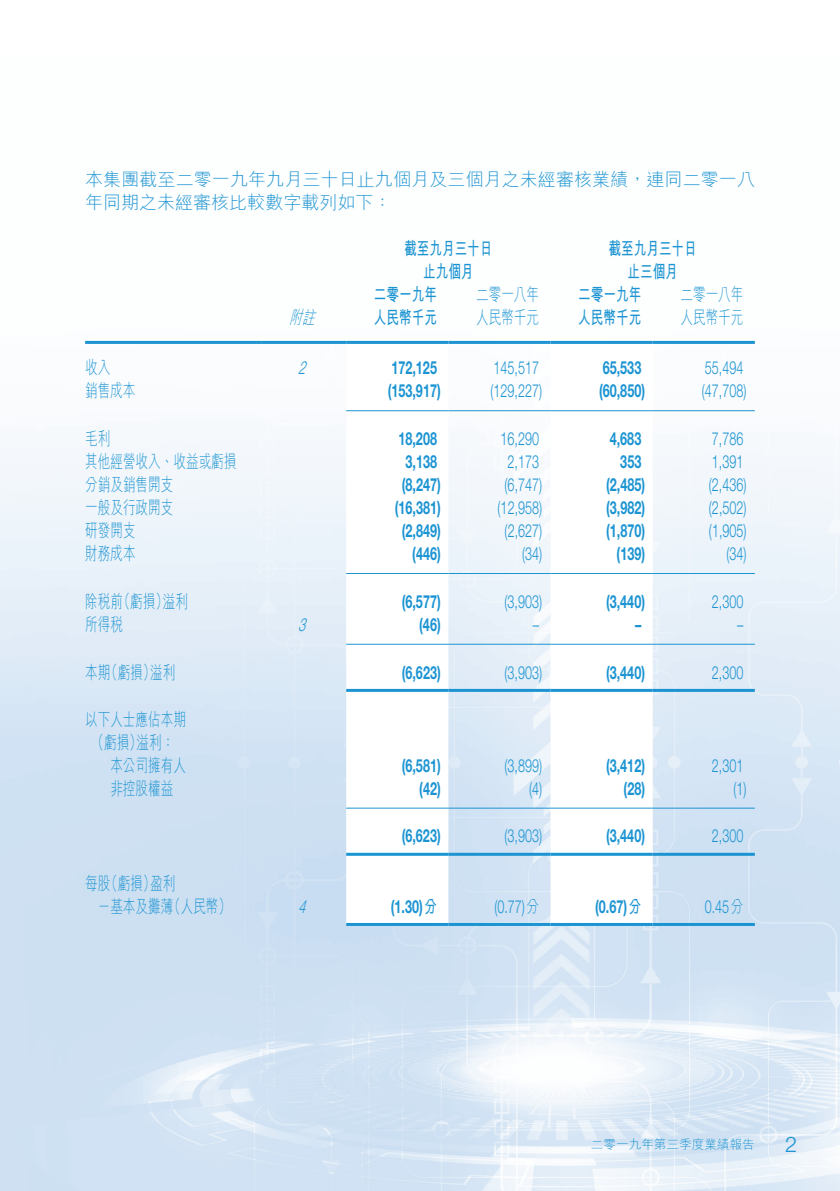
<style>
.page{position:relative;width:840px;height:1191px;background:#fff}
.page>*{position:absolute;margin:0;border:0;box-sizing:border-box;transform-origin:0 0}
.t1{font:300 21.6px "Helvetica Neue LT Std";color:#1c94d2}
.t2{font:700 18px "Helvetica Neue LT Std";color:#1c94d2;scale:.7 1}
.t3{font:300 18px "Helvetica Neue LT Std";color:#1c94d2;scale:.7 1}
.t4{font:300 18px/23px "M Hei HK";color:#1c94d2;text-align:center;scale:.7 1}
.t5{font:300 18px/23px "M Hei HK";color:#1c94d2}
.t6{font:700 18px/23px "M Hei HK";color:#1c94d2;text-align:center;scale:.7 1}
.t7{font:italic 300 18px "Helvetica Neue LT Std";color:#1c94d2;scale:.7 1}
.t8{font:italic 300 18px "M Hei HK";color:#1c94d2;scale:.7 1}
.t9{font:300 12.6px "M Hei HK";color:#1c94d2}
.s1{font-family:"M Hei HK"}
</style>
<div class="page">
<img style="left:0;top:340px;width:839px;height:851px">
<svg style="left:346px;top:344px;width:306px;height:579px"></svg>
<hr style="left:85px;top:341px;width:176px;height:3px;background:#1c94d2">
<hr style="left:261px;top:341px;width:85px;height:3px;background:#1c94d2">
<hr style="left:346px;top:341px;width:102px;height:3px;background:#1c94d2">
<hr style="left:448px;top:341px;width:102px;height:3px;background:#1c94d2">
<hr style="left:550px;top:341px;width:102px;height:3px;background:#1c94d2">
<hr style="left:652px;top:341px;width:102px;height:3px;background:#1c94d2">
<hr style="left:346px;top:410px;width:102px;height:1px;background:#1c94d2">
<hr style="left:448px;top:410px;width:102px;height:1px;background:#1c94d2">
<hr style="left:550px;top:410px;width:102px;height:1px;background:#1c94d2">
<hr style="left:652px;top:410px;width:102px;height:1px;background:#1c94d2">
<hr style="left:346px;top:573px;width:102px;height:1px;background:#1c94d2">
<hr style="left:448px;top:573px;width:102px;height:1px;background:#1c94d2">
<hr style="left:550px;top:573px;width:102px;height:1px;background:#1c94d2">
<hr style="left:652px;top:573px;width:102px;height:1px;background:#1c94d2">
<hr style="left:346px;top:643px;width:102px;height:1px;background:#1c94d2">
<hr style="left:448px;top:643px;width:102px;height:1px;background:#1c94d2">
<hr style="left:550px;top:643px;width:102px;height:1px;background:#1c94d2">
<hr style="left:652px;top:643px;width:102px;height:1px;background:#1c94d2">
<hr style="left:346px;top:689px;width:102px;height:3px;background:#1c94d2">
<hr style="left:448px;top:689px;width:102px;height:3px;background:#1c94d2">
<hr style="left:550px;top:689px;width:102px;height:3px;background:#1c94d2">
<hr style="left:652px;top:689px;width:102px;height:3px;background:#1c94d2">
<hr style="left:346px;top:807px;width:102px;height:1px;background:#1c94d2">
<hr style="left:448px;top:807px;width:102px;height:1px;background:#1c94d2">
<hr style="left:550px;top:807px;width:102px;height:1px;background:#1c94d2">
<hr style="left:652px;top:807px;width:102px;height:1px;background:#1c94d2">
<hr style="left:346px;top:852px;width:102px;height:3px;background:#1c94d2">
<hr style="left:448px;top:852px;width:102px;height:3px;background:#1c94d2">
<hr style="left:550px;top:852px;width:102px;height:3px;background:#1c94d2">
<hr style="left:652px;top:852px;width:102px;height:3px;background:#1c94d2">
<hr style="left:346px;top:923px;width:102px;height:3px;background:#1c94d2">
<hr style="left:448px;top:923px;width:102px;height:3px;background:#1c94d2">
<hr style="left:550px;top:923px;width:102px;height:3px;background:#1c94d2">
<hr style="left:652px;top:923px;width:102px;height:3px;background:#1c94d2">
<p class="t5" style="left:85px;top:167px;width:671px">本集團截至二零一九年九月三十日止九個月及三個月之未經審核業績，連同二零一八年同期之未經審核比較數字載列如下：</p>
<p class="t6" style="left:404px;top:236px;width:128px">截至九月三十日止九個月</p>
<p class="t6" style="left:608px;top:236px;width:127px">截至九月三十日止三個月</p>
<p class="t4" style="left:680px;top:282px;width:91px">二零一八年</p>
<p class="t4" style="left:476px;top:282px;width:92px">二零一八年</p>
<p class="t6" style="left:374px;top:282px;width:91px">二零一九年</p>
<p class="t6" style="left:578px;top:282px;width:91px">二零一九年</p>
<p class="t8" style="left:289px;top:305px;width:47px">附註</p>
<p class="t6" style="left:374px;top:305px;width:91px">人民幣千元</p>
<p class="t4" style="left:476px;top:305px;width:92px">人民幣千元</p>
<p class="t6" style="left:578px;top:305px;width:91px">人民幣千元</p>
<p class="t4" style="left:680px;top:305px;width:91px">人民幣千元</p>
<p class="t4" style="left:85px;top:355px;width:37px">收入</p>
<p class="t7" style="left:298px;top:357px;width:20px">2</p>
<p class="t2" style="left:391px;top:357px;width:67px">172,125</p>
<p class="t3" style="left:493px;top:357px;width:67px">145,517</p>
<p class="t2" style="left:602px;top:357px;width:57px">65,533</p>
<p class="t3" style="left:704px;top:357px;width:57px">55,494</p>
<p class="t4" style="left:85px;top:378px;width:74px">銷售成本</p>
<p class="t2" style="left:387px;top:380px;width:77px">)153,917(</p>
<p class="t3" style="left:490px;top:380px;width:75px">)129,227(</p>
<p class="t2" style="left:598px;top:380px;width:67px">)60,850(</p>
<p class="t3" style="left:701px;top:380px;width:65px">)47,708(</p>
<p class="t4" style="left:85px;top:426px;width:37px">毛利</p>
<p class="t2" style="left:398px;top:427px;width:57px">18,208</p>
<p class="t3" style="left:500px;top:427px;width:57px">16,290</p>
<p class="t2" style="left:609px;top:427px;width:47px">4,683</p>
<p class="t3" style="left:711px;top:427px;width:47px">7,786</p>
<p class="t4" style="left:85px;top:449px;width:218px">其他經營收入、收益或虧損</p>
<p class="t2" style="left:405px;top:450px;width:47px">3,138</p>
<p class="t3" style="left:507px;top:450px;width:47px">2,173</p>
<p class="t2" style="left:620px;top:450px;width:32px">353</p>
<p class="t3" style="left:711px;top:450px;width:47px">1,391</p>
<p class="t4" style="left:85px;top:472px;width:127px">分銷及銷售開支</p>
<p class="t2" style="left:401px;top:473px;width:57px">)8,247(</p>
<p class="t3" style="left:504px;top:473px;width:55px">)6,747(</p>
<p class="t2" style="left:605px;top:473px;width:57px">)2,485(</p>
<p class="t3" style="left:708px;top:473px;width:55px">)2,436(</p>
<p class="t4" style="left:85px;top:495px;width:128px">一般及行政開支</p>
<p class="t2" style="left:394px;top:496px;width:67px">)16,381(</p>
<p class="t3" style="left:497px;top:496px;width:65px">)12,958(</p>
<p class="t2" style="left:605px;top:496px;width:57px">)3,982(</p>
<p class="t3" style="left:708px;top:496px;width:55px">)2,502(</p>
<p class="t4" style="left:85px;top:518px;width:74px">研發開支</p>
<p class="t2" style="left:401px;top:519px;width:57px">)2,849(</p>
<p class="t3" style="left:504px;top:519px;width:55px">)2,627(</p>
<p class="t2" style="left:605px;top:519px;width:57px">)1,870(</p>
<p class="t3" style="left:708px;top:519px;width:55px">)1,905(</p>
<p class="t4" style="left:85px;top:541px;width:74px">財務成本</p>
<p class="t2" style="left:412px;top:542px;width:42px">)446(</p>
<p class="t3" style="left:522px;top:542px;width:30px">3 4) (</p>
<p class="t2" style="left:616px;top:542px;width:42px">)139(</p>
<p class="t3" style="left:726px;top:542px;width:30px">3 4) (</p>
<p class="t4" style="left:118px;top:589px;width:102px">（虧損溢利</p>
<p class="t4" style="left:155px;top:589px;width:20px">）</p>
<p class="t4" style="left:85px;top:589px;width:55px">除稅前</p>
<p class="t2" style="left:401px;top:590px;width:57px">)6,577(</p>
<p class="t3" style="left:504px;top:590px;width:55px">)3,903(</p>
<p class="t2" style="left:605px;top:590px;width:57px">)3,440(</p>
<p class="t3" style="left:711px;top:590px;width:47px">2,300</p>
<p class="t4" style="left:85px;top:612px;width:56px">所得稅</p>
<p class="t7" style="left:298px;top:613px;width:20px">3</p>
<p class="t2" style="left:419px;top:613px;width:32px">4 6) (</p>
<p class="t3" style="left:532px;top:613px;width:11px">–</p>
<p class="t2" style="left:634px;top:613px;width:11px">–</p>
<p class="t3" style="left:736px;top:613px;width:11px">–</p>
<p class="t4" style="left:105px;top:659px;width:102px">（虧損溢利</p>
<p class="t4" style="left:143px;top:659px;width:19px">）</p>
<p class="t4" style="left:85px;top:659px;width:37px">本期</p>
<p class="t4" style="left:85px;top:707px;width:146px">以下人士應佔本期（虧損溢利：</p>
<p class="t4" style="left:129px;top:730px;width:20px">）</p>
<p class="t2" style="left:401px;top:661px;width:57px">)6,623(</p>
<p class="t3" style="left:504px;top:661px;width:55px">)3,903(</p>
<p class="t2" style="left:605px;top:661px;width:57px">)3,440(</p>
<p class="t3" style="left:711px;top:661px;width:47px">2,300</p>
<p class="t4" style="left:110px;top:753px;width:110px">本公司擁有人</p>
<p class="t2" style="left:401px;top:754px;width:57px">)6,581(</p>
<p class="t3" style="left:504px;top:754px;width:55px">)3,899(</p>
<p class="t2" style="left:605px;top:754px;width:57px">)3,412(</p>
<p class="t3" style="left:711px;top:754px;width:47px">2,301</p>
<p class="t4" style="left:110px;top:776px;width:92px">非控股權益</p>
<p class="t2" style="left:419px;top:777px;width:32px">4 2) (</p>
<p class="t3" style="left:529px;top:777px;width:20px">(4)</p>
<p class="t2" style="left:623px;top:777px;width:32px">2 8) (</p>
<p class="t3" style="left:733px;top:777px;width:20px">(1)</p>
<p class="t2" style="left:401px;top:825px;width:57px">)6,623(</p>
<p class="t3" style="left:504px;top:825px;width:55px">)3,903(</p>
<p class="t2" style="left:605px;top:825px;width:57px">)3,440(</p>
<p class="t3" style="left:711px;top:825px;width:47px">2,300</p>
<p class="t4" style="left:105px;top:870px;width:102px">（虧損盈利</p>
<p class="t4" style="left:143px;top:870px;width:19px">）</p>
<p class="t4" style="left:85px;top:870px;width:37px">每股</p>
<p class="t4" style="left:168px;top:893px;width:92px">（人民幣）</p>
<p class="t4" style="left:98px;top:893px;width:110px">－基本及攤薄</p>
<p class="t7" style="left:298px;top:895px;width:20px">4</p>
<p class="t2" style="left:390px;top:895px;width:67px">(1.30 <span class="s1">分</span>)</p>
<p class="t3" style="left:494px;top:895px;width:65px">(0.77 <span class="s1">分</span>)</p>
<p class="t2" style="left:594px;top:895px;width:67px">(0.67 <span class="s1">分</span>)</p>
<p class="t3" style="left:704px;top:895px;width:57px">0.45 <span class="s1">分</span></p>
<p class="t9" style="left:590px;top:1135px;width:165px">二零一九年第三季度業績報告</p>
<p class="t1" style="left:784px;top:1131px;width:14px">2</p>
</div>
